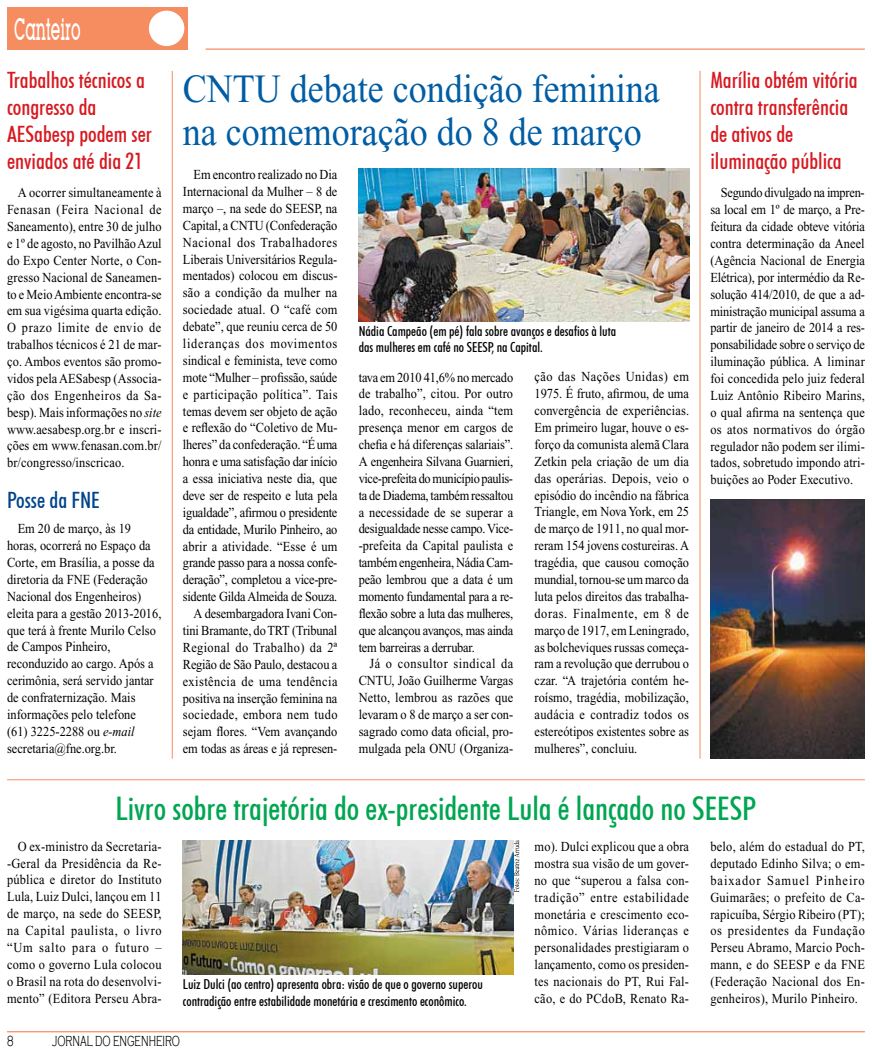
<style>
.page{position:relative;width:872px;height:1053px;background:#fff}
.page>*{position:absolute;margin:0;border:0;box-sizing:border-box;transform-origin:0 0}
.t1{font:40px/42.5px "Times New Roman";color:#005da4;scale:.9 1}
.t2{font:500 condensed 32.5px "Futura BT";color:#00a651}
.t3{font:500 30px "Lubalin Graph IT Cby BT";color:#fff;scale:.5 1}
.t4{font:500 condensed 22.5px/27px "Futura BT";color:#d71920}
.t5{font:500 condensed 22.5px "Futura BT";color:#00458b}
.t6{font:300 15px "Copperplate Gothic";color:#000;scale:.6 1}
.t7{font:13.75px/16.9px "Times New Roman";color:#000;text-align:justify;scale:.9 1}
.t8{font:500 condensed 13.75px/16.5px "Futura BT";color:#000}
.s1{font-style:italic}
</style>
<div class="page">
<div style="left:7px;top:7px;width:181px;height:43px;background:#f68d61"></div>
<div style="left:149px;top:11px;width:35px;height:35px;background:#fff;border-radius:50%"></div>
<hr style="left:206px;top:48px;width:659px;height:2px;background:#f68d61">
<hr style="left:7px;top:1030px;width:858px;height:2px;background:#f68d61">
<svg style="left:514px;top:840px;width:5px;height:52px"></svg>
<hr style="left:7px;top:779px;width:858px;height:1px;background:#f68d61">
<img style="left:710px;top:499px;width:155px;height:259px">
<hr style="left:172px;top:71px;width:1px;height:687px;background:#f68d61">
<hr style="left:699px;top:71px;width:1px;height:687px;background:#f68d61">
<img style="left:183px;top:840px;width:330px;height:134px">
<img style="left:359px;top:168px;width:330px;height:153px">
<h3 class="t3" style="left:14px;top:11px;width:134px">Canteiro</h3>
<h3 class="t4" style="left:7px;top:66px;width:146px">Trabalhos técnicos a congresso da<br>AESabesp podem ser enviados até dia 21</h3>
<p class="t7" style="left:7px;top:184px;width:173px;text-indent:11px">A ocorrer simultaneamente à Fenasan (Feira Nacional de Saneamento), entre 30 de julho e 1º de agosto, no Pavilhão Azul do Expo Center Norte, o Con&shy;gresso Nacional de Saneamen&shy;to e Meio Ambiente encontra-se em sua vigésima quarta edição.<br>O prazo limite de envio de trabalhos técnicos é 21 de mar&shy;ço. Ambos eventos são promo&shy;vidos pela AESabesp (Associa&shy;ção dos Engenheiros da Sa&shy;besp). Mais informações no <span class="s1">site </span>www.aesabesp.org.br e inscri&shy;ções em www.fenasan.com.br/ br/congresso/inscricao.</p>
<h3 class="t5" style="left:7px;top:486px;width:94px">Posse da FNE</h3>
<p class="t7" style="left:7px;top:520px;width:173px;text-align:left;text-indent:11px">Em 20 de março, às 19 horas, ocorrerá no Espaço da<br>Corte, em Brasília, a posse da diretoria da FNE (Federação<br>Nacional dos Engenheiros) eleita para a gestão 2013-2016, que terá à frente Murilo Celso de Campos Pinheiro, reconduzido ao cargo. Após a cerimônia, será servido jantar de confraternização. Mais informações pelo telefone<br>(61) 3225-2288 ou <span class="s1">e-mail </span>secretaria@fne.org.br.</p>
<h1 class="t1" style="left:183px;top:68px;width:531px">CNTU debate condição feminina na comemoração do 8 de março</h1>
<p class="t7" style="left:183px;top:166px;width:173px;text-align:right">Em encontro realizado no Dia<br>Internacional da Mulher – 8 de março –, na sede do SEESP, na<br>Capital, a CNTU (Confederação<br>Nacional dos Trabalhadores<br>Liberais Universitários Regula&shy;mentados) colocou em discus&shy;são a condição da mulher na sociedade atual. O “café com debate”, que reuniu cerca de 50 lideranças dos movimentos sindical e feminista, teve como mote “Mulher – profissão, saúde e participação política”. Tais temas devem ser objeto de ação e reflexão do “Coletivo de Mu&shy;lheres” da confederação. “É uma honra e uma satisfação dar início a essa iniciativa neste dia, que deve ser de respeito e luta pela igualdade”, afirmou o presidente da entidade, Murilo Pinheiro, ao abrir a atividade. “Esse é um grande passo para a nossa confe&shy;deração”, completou a vice-pre&shy;sidente Gilda Almeida de Souza.<br>A desembargadora Ivani Con&shy;tini Bramante, do TRT (Tribunal<br>Regional do Trabalho) da 2ª<br>Região de São Paulo, destacou a existência de uma tendência positiva na inserção feminina na sociedade, embora nem tudo sejam flores. “Vem avançando em todas as áreas e já represen-</p>
<p class="t8" style="left:359px;top:322px;width:259px">Nádia Campeão (em pé) fala sobre avanços e desafios à luta das mulheres em café no SEESP, na Capital.</p>
<p class="t7" style="left:359px;top:368px;width:173px">tava em 2010 41,6% no mercado de trabalho”, citou. Por outro lado, reconheceu, ainda “tem presença menor em cargos de chefia e há diferenças salariais”.<br>A engenheira Silvana Guarnieri, vice-prefeita do município paulis&shy;ta de Diadema, também ressaltou a necessidade de se superar a desigualdade nesse campo. Vice--prefeita da Capital paulista e também engenheira, Nádia Cam&shy;peão lembrou que a data é um momento fundamental para a re&shy;flexão sobre a luta das mulheres, que alcançou avanços, mas ainda tem barreiras a derrubar.</p>
<p class="t7" style="left:359px;top:655px;width:173px;text-indent:11px">Já o consultor sindical da CNTU, João Guilherme Vargas Netto, lembrou as razões que levaram o 8 de março a ser con&shy;sagrado como data oficial, pro&shy;mulgada pela ONU (Organiza-</p>
<p class="t7" style="left:534px;top:368px;width:173px">ção das Nações Unidas) em 1975. É fruto, afirmou, de uma convergência de experiências.<br>Em primeiro lugar, houve o es&shy;forço da comunista alemã Clara Zetkin pela criação de um dia das operárias. Depois, veio o episódio do incêndio na fábrica Triangle, em Nova York, em 25 de março de 1911, no qual mor&shy;reram 154 jovens costureiras. A tragédia, que causou comoção mundial, tornou-se um marco da luta pelos direitos das trabalha&shy;doras. Finalmente, em 8 de março de 1917, em Leningrado, as bolcheviques russas começa&shy;ram a revolução que derrubou o czar. “A trajetória contém he&shy;roísmo, tragédia, mobilização, audácia e contradiz todos os estereótipos existentes sobre as mulheres”, concluiu.</p>
<h3 class="t4" style="left:710px;top:66px;width:149px">Marília obtém vitória contra transferência de ativos de iluminação pública</h3>
<p class="t7" style="left:710px;top:184px;width:173px;text-indent:11px">Segundo divulgado na impren&shy;sa local em 1º de março, a Pre&shy;feitura da cidade obteve vitória contra determinação da Aneel (Agência Nacional de Energia Elétrica), por intermédio da Re&shy;solução 414/2010, de que a ad&shy;ministração municipal assuma a partir de janeiro de 2014 a res&shy;ponsabilidade sobre o serviço de iluminação pública. A liminar foi concedida pelo juiz federal Luiz Antônio Ribeiro Marins, o qual afirma na sentença que os atos normativos do órgão regulador não podem ser ilimi&shy;tados, sobretudo impondo atri&shy;buições ao Poder Executivo.</p>
<h2 class="t2" style="left:115px;top:788px;width:642px">Livro sobre trajetória do ex-presidente Lula é lançado no SEESP</h2>
<p class="t7" style="left:710px;top:838px;width:173px">belo, além do estadual do PT, deputado Edinho Silva; o em&shy;baixador Samuel Pinheiro Guimarães; o prefeito de Ca&shy;rapicuíba, Sérgio Ribeiro (PT); os presidentes da Fundação Perseu Abramo, Marcio Poch&shy;mann, e do SEESP e da FNE (Federação Nacional dos En&shy;genheiros), Murilo Pinheiro.</p>
<p class="t7" style="left:7px;top:837px;width:173px;text-indent:11px">O ex-ministro da Secretaria--Geral da Presidência da Re&shy;pública e diretor do Instituto Lula, Luiz Dulci, lançou em 11 de março, na sede do SEESP, na Capital paulista, o livro “Um salto para o futuro – como o governo Lula colocou o Brasil na rota do desenvolvi&shy;mento” (Editora Perseu Abra-</p>
<p class="t7" style="left:534px;top:838px;width:173px">mo). Dulci explicou que a obra mostra sua visão de um gover&shy;no que “superou a falsa con&shy;tradição” entre estabilidade monetária e crescimento eco&shy;nômico. Várias lideranças e personalidades prestigiaram o lançamento, como os presiden&shy;tes nacionais do PT, Rui Fal&shy;cão, e do PCdoB, Renato Ra-</p>
<p class="t8" style="left:183px;top:976px;width:301px">Luiz Dulci (ao centro) apresenta obra: visão de que o governo superou contradição entre estabilidade monetária e crescimento econômico.</p>
<p class="t6" style="left:7px;top:1032px;width:12px">8</p>
<p class="t6" style="left:52px;top:1032px;width:215px">JORNAL DO ENGENHEIRO</p>
</div>
